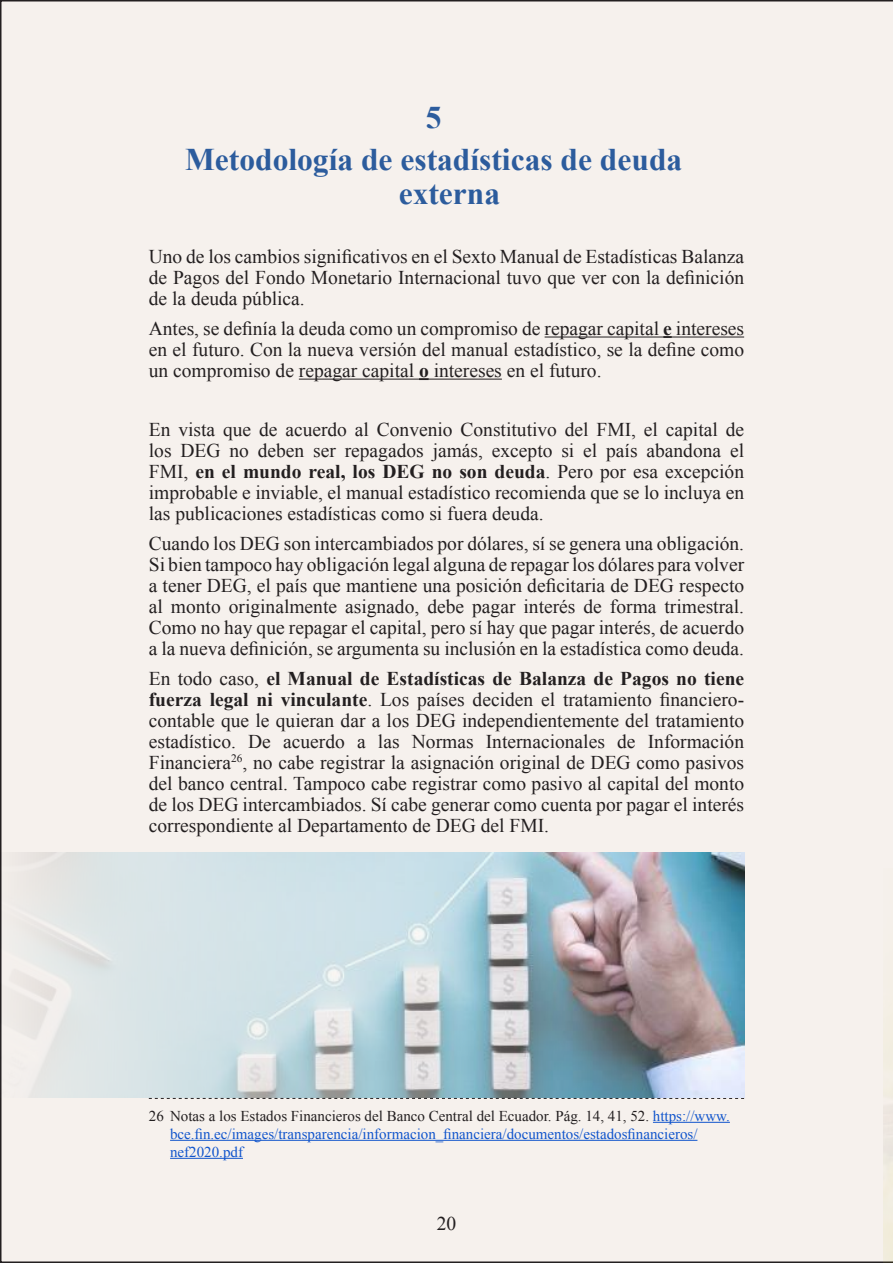
<style>
.page{position:relative;width:893px;height:1263px;background:#f6f1ed}
.page>*{position:absolute;margin:0;border:0;box-sizing:border-box;transform-origin:0 0}
.t1{font:700 31.5px/42.5px "Times New Roman";color:#2c5c9d;text-align:center}
.t2{font:19.5px/21px "Times New Roman";color:#231f20;text-align:justify}
.t3{font:15px/18px "Times New Roman";color:#15c}
.s1{font-weight:700}
.s2{color:#231f20}
</style>
<div class="page">
<hr style="left:545px;top:337px;width:118px;height:1px;background:#231f20">
<svg style="left:663px;top:336px;width:9px;height:2px"></svg>
<hr style="left:672px;top:337px;width:72px;height:1px;background:#231f20">
<hr style="left:299px;top:379px;width:120px;height:1px;background:#231f20">
<svg style="left:419px;top:378px;width:10px;height:2px"></svg>
<hr style="left:429px;top:379px;width:73px;height:1px;background:#231f20">
<svg style="left:149px;top:1098px;width:595px;height:1px"></svg>
<hr style="left:653px;top:1122px;width:77px;height:1px;background:#15c">
<hr style="left:170px;top:1140px;width:527px;height:1px;background:#15c">
<hr style="left:170px;top:1158px;width:73px;height:1px;background:#15c">
<img style="left:0;top:853px;width:744px;height:244px">
<img style="left:883px;top:868px;width:10px;height:395px">
<h1 class="t1" style="left:185px;top:95px;width:499px">5<br>Metodología de estadísticas de deuda</h1>
<h1 class="t1" style="left:399px;top:171px;width:103px">externa</h1>
<p class="t2" style="left:149px;top:246px;width:597px">Uno de los cambios significativos en el Sexto Manual de Estadísticas Balanza de Pagos del Fondo Monetario Internacional tuvo que ver con la definición de la deuda pública.</p>
<p class="t2" style="left:149px;top:317px;width:597px">Antes, se definía la deuda como un compromiso de repagar capital <span class="s1">e</span> intereses en el futuro. Con la nueva versión del manual estadístico, se la define como un compromiso de repagar capital <span class="s1">o</span> intereses en el futuro.</p>
<p class="t2" style="left:149px;top:418px;width:597px">En vista que de acuerdo al Convenio Constitutivo del FMI, el capital de los DEG no deben ser repagados jamás, excepto si el país abandona el FMI, <span class="s1">en el mundo real, los DEG no son deuda</span>. Pero por esa excepción improbable e inviable, el manual estadístico recomienda que se lo incluya en las publicaciones estadísticas como si fuera deuda.</p>
<p class="t2" style="left:149px;top:532px;width:597px">Cuando los DEG son intercambiados por dólares, sí se genera una obligación.<br>Si bien tampoco hay obligación legal alguna de repagar los dólares para volver a tener DEG, el país que mantiene una posición deficitaria de DEG respecto al monto originalmente asignado, debe pagar interés de forma trimestral.<br>Como no hay que repagar el capital, pero sí hay que pagar interés, de acuerdo a la nueva definición, se argumenta su inclusión en la estadística como deuda.</p>
<p class="t2" style="left:149px;top:667px;width:597px">En todo caso, <span class="s1">el Manual de Estadísticas de Balanza de Pagos no tiene fuerza legal ni vinculante</span>. Los países deciden el tratamiento financiero&shy;contable que le quieran dar a los DEG independientemente del tratamiento estadístico. De acuerdo a las Normas Internacionales de Información Financiera<sup>26</sup>, no cabe registrar la asignación original de DEG como pasivos del banco central. Tampoco cabe registrar como pasivo al capital del monto de los DEG intercambiados. Sí cabe generar como cuenta por pagar el interés correspondiente al Departamento de DEG del FMI.</p>
<p class="t3" style="left:170px;top:1106px;width:561px;text-indent:-21px"><span class="s2">26 Notas a los Estados Financieros del Banco Central del Ecuador. Pág. 14, 41, 52.</span> https://www. bce.fin.ec/images/transparencia/informacion_financiera/documentos/estadosfinancieros/ nef2020.pdf</p>
<p class="t2" style="left:437px;top:1212px;width:21px">20</p>
</div>
